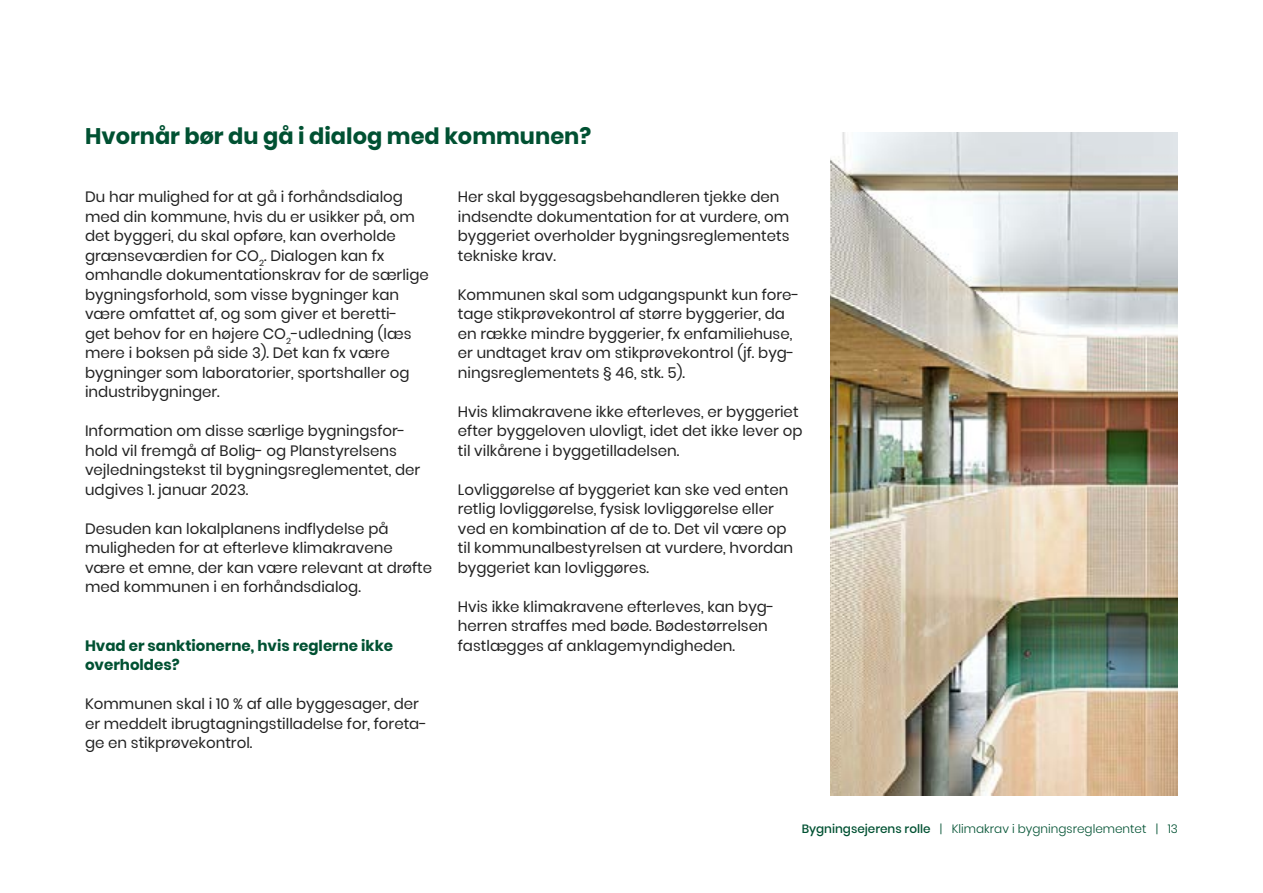
<style>
.page{position:relative;width:1263px;height:893px;background:#fff}
.page>*{position:absolute;margin:0;border:0;box-sizing:border-box;transform-origin:0 0}
.t1{font:700 22.5px "Poppins";color:#005132}
.t2{font:15px/19.5px "Poppins";color:#222}
.t3{font:700 15px/19.5px "Poppins";color:#005132}
.t4{font:300 12px "Poppins";color:#005132}
.s1{font-weight:500}
</style>
<div class="page">
<img style="left:831px;top:132px;width:347px;height:663px">
<h1 class="t1" style="left:85px;top:123px;width:508px">Hvornår bør du gå i dialog med kommunen?</h1>
<p class="t2" style="left:85px;top:187px;width:345px">Du har mulighed for at gå i forhåndsdialog med din kommune, hvis du er usikker på, om det byggeri, du skal opføre, kan overholde grænseværdien for CO<sub>2</sub>. Dialogen kan fx omhandle dokumentationskrav for de særlige bygningsforhold, som visse bygninger kan være omfattet af, og som giver et beretti-<br>get behov for en højere CO<sub>2</sub>-udledning (læs mere i boksen på side 3). Det kan fx være bygninger som laboratorier, sportshaller og industribygninger.</p>
<p class="t2" style="left:85px;top:421px;width:337px">Information om disse særlige bygningsfor&shy;hold vil fremgå af Bolig- og Planstyrelsens vejledningstekst til bygningsreglementet, der udgives 1. januar 2023.</p>
<p class="t2" style="left:85px;top:519px;width:349px">Desuden kan lokalplanens indflydelse på muligheden for at efterleve klimakravene være et emne, der kan være relevant at drøfte med kommunen i en forhåndsdialog.</p>
<p class="t2" style="left:458px;top:187px;width:333px">Her skal byggesagsbehandleren tjekke den indsendte dokumentation for at vurdere, om byggeriet overholder bygningsreglementets tekniske krav.</p>
<p class="t2" style="left:458px;top:285px;width:343px">Kommunen skal som udgangspunkt kun fore&shy;tage stikprøvekontrol af større byggerier, da en række mindre byggerier, fx enfamiliehuse, er undtaget krav om stikprøvekontrol (jf. byg&shy;ningsreglementets § 46, stk. 5).</p>
<p class="t2" style="left:458px;top:402px;width:346px">Hvis klimakravene ikke efterleves, er byggeriet efter byggeloven ulovligt, idet det ikke lever op til vilkårene i byggetilladelsen.</p>
<p class="t2" style="left:458px;top:480px;width:337px">Lovliggørelse af byggeriet kan ske ved enten retlig lovliggørelse, fysisk lovliggørelse eller ved en kombination af de to. Det vil være op til kommunalbestyrelsen at vurdere, hvordan byggeriet kan lovliggøres.</p>
<p class="t2" style="left:458px;top:597px;width:318px">Hvis ikke klimakravene efterleves, kan byg&shy;herren straffes med bøde. Bødestørrelsen fastlægges af anklagemyndigheden.</p>
<p class="t3" style="left:85px;top:636px;width:309px">Hvad er sanktionerne, hvis reglerne ikke overholdes?</p>
<p class="t2" style="left:85px;top:694px;width:343px">Kommunen skal i 10 % af alle byggesager, der er meddelt ibrugtagningstilladelse for, foreta&shy;ge en stikprøvekontrol.</p>
<p class="t4" style="left:802px;top:822px;width:378px"><span class="s1">Bygningsejerens rolle</span> | Klimakrav i bygningsreglementet | 13</p>
</div>
